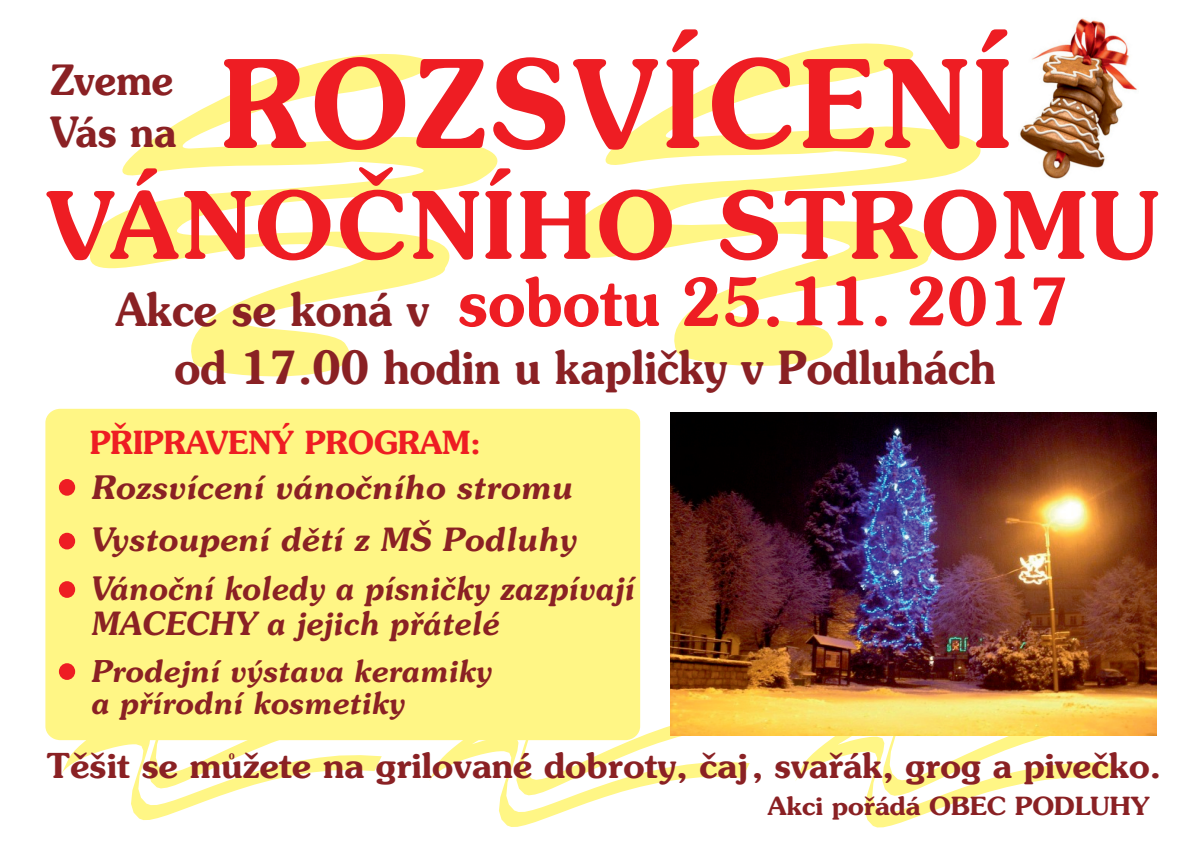
<style>
.page{position:relative;width:1191px;height:842px;background:#fff}
.page>*{position:absolute;margin:0;border:0;box-sizing:border-box;transform-origin:0 0}
.t1{font:700 121.5px "Southern";letter-spacing:.05em;color:#ee1d23;scale:.94 1}
.t2{font:700 92.8px "Southern";letter-spacing:.04em;color:#ee1d23}
.t3{font:700 65.3px "Southern";color:#ee1d23;scale:.92 1}
.t4{font:700 45.6px "Southern";color:#8a2124;scale:.92 1}
.t5{font:700 41.7px/51.8px "Southern";color:#8a2124;scale:.92 1}
.t6{font:700 34.3px "Southern";color:#8a2124}
.t7{font:italic 700 32.3px "Southern";color:#8a2124}
.t8{font:italic 700 32px/49.4px "Southern";color:#8a2124}
.t9{font:italic 700 32px "Southern";color:#8a2124;scale:.93 1}
.t10{font:700 31.8px "Southern";color:#ee1d23;scale:.95 1}
.t11{font:italic 700 30px/32.5px "Southern";color:#8a2124}
.t12{font:700 25px "Southern";color:#8a2124}
.s1{font-size:45.6px;color:#8a2124}
</style>
<div class="page">
<svg style="left:795px;top:735px;width:338px;height:92px"></svg>
<svg style="left:429px;top:704px;width:338px;height:123px"></svg>
<svg style="left:62px;top:740px;width:337px;height:80px"></svg>
<svg style="left:573px;top:43px;width:408px;height:323px"></svg>
<svg style="left:89px;top:53px;width:409px;height:324px"></svg>
<img style="left:1020px;top:18px;width:117px;height:161px">
<img style="left:671px;top:412px;width:485px;height:323px">
<div style="left:45px;top:409px;width:595px;height:331px;background:#fff685;border-radius:14px"></div>
<div style="left:59px;top:479px;width:16px;height:17px;background:#ee1d23;border-radius:50%"></div>
<div style="left:59px;top:533px;width:16px;height:16px;background:#ee1d23;border-radius:50%"></div>
<div style="left:59px;top:663px;width:16px;height:17px;background:#ee1d23;border-radius:50%"></div>
<div style="left:59px;top:581px;width:16px;height:17px;background:#ee1d23;border-radius:50%"></div>
<h1 class="t1" style="left:221px;top:52px;width:842px">ROZSVÍCENÍ</h1>
<h2 class="t2" style="left:47px;top:186px;width:1114px">VÁNOČNÍHO STROMU</h2>
<h3 class="t3" style="left:116px;top:275px;width:1039px"><span class="s1">Akce se koná v</span> sobotu 25. 11. 2017</h3>
<p class="t5" style="left:50px;top:57px;width:138px">Zveme<br>Vás na</p>
<h3 class="t4" style="left:174px;top:348px;width:894px">od 17.00 hodin u kapličky v Podluhách</h3>
<p class="t10" style="left:90px;top:429px;width:413px">PŘIPRAVENÝ PROGRAM:</p>
<p class="t7" style="left:90px;top:473px;width:483px">Rozsvícení vánočního stromu</p>
<p class="t8" style="left:90px;top:516px;width:545px">Vystoupení dětí z MŠ Podluhy<br>Vánoční koledy a písničky zazpívají</p>
<p class="t9" style="left:90px;top:609px;width:440px">MACECHY a jejich přátelé</p>
<p class="t11" style="left:90px;top:656px;width:402px">Prodejní výstava keramiky a přírodní kosmetiky</p>
<p class="t6" style="left:47px;top:751px;width:1115px">Těšit se můžete na grilované dobroty, čaj, svařák, grog a pivečko.</p>
<p class="t12" style="left:768px;top:795px;width:383px">Akci pořádá OBEC PODLUHY</p>
</div>
